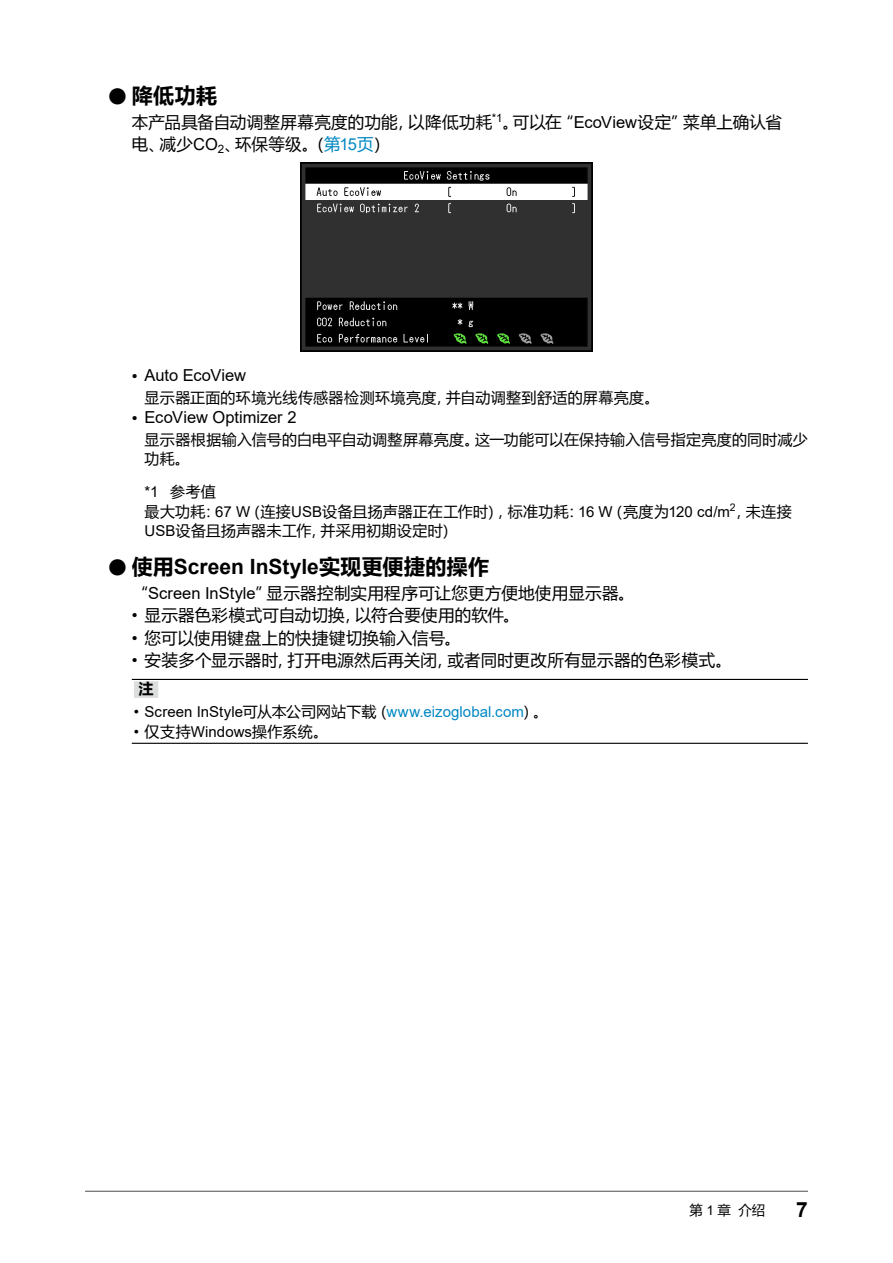
<style>
.page{position:relative;width:893px;height:1263px;background:#fff}
.page>*{position:absolute;margin:0;border:0;box-sizing:border-box;transform-origin:0 0}
.t1{font:700 21px "Arial";color:#000}
.t2{font:700 21px "Microsoft Ya Hei";color:#000}
.t3{font:16.5px/22.5px "Microsoft Ya Hei";letter-spacing:.015em;color:#000}
.t4{font:16.5px "Arial";letter-spacing:-.005em;color:#000}
.t5{font:15px/19.5px "Microsoft Ya Hei";letter-spacing:.02em;color:#000}
.t6{font:15px "Arial";letter-spacing:.005em;color:#0087c3}
.t7{font:15px "Arial";color:#000}
.t8{font:700 15px "Microsoft Ya Hei";color:#000}
.t9{font:13.5px "Microsoft Ya Hei";color:#000}
.s1{font-family:"Arial";font-size:37.8px}
.s2{font-family:"Arial"}
.s3{color:#0087c3}
.s4{font-family:"Arial";color:#0087c3}
.s5{font-size:37.8px}
.s6{font-family:"Microsoft Ya Hei"}
.s7{color:#000}
.s8{font-family:"Microsoft Ya Hei";color:#000}
</style>
<div class="page">
<img style="left:301px;top:163px;width:291px;height:189px">
<hr style="left:132px;top:679px;width:676px;height:1px;background:#000">
<hr style="left:132px;top:743px;width:676px;height:1px;background:#000">
<div style="left:134px;top:681px;width:24px;height:17px;background:#dcdddd"></div>
<hr style="left:85px;top:1191px;width:723px;height:1px;background:#595757">
<p class="t2" style="left:106px;top:81px;width:112px"><span class="s1">●</span>降低功耗</p>
<p class="t3" style="left:132px;top:110px;width:652px">本产品具备自动调整屏幕亮度的功能，以降低功耗<sup>*1</sup>。可以在“<span class="s2">EcoView</span>设定”菜单上确认省电、减少<span class="s2">CO</span><sub>2</sub>、环保等级。（<span class="s3">第</span><span class="s4">15</span><span class="s3">页</span>）</p>
<p class="t4" style="left:132px;top:364px;width:116px">• Auto EcoView</p>
<p class="t5" style="left:145px;top:387px;width:516px">显示器正面的环境光线传感器检测环境亮度，并自动调整到舒适的屏幕亮度。</p>
<p class="t4" style="left:132px;top:406px;width:166px">• EcoView Optimizer 2</p>
<p class="t5" style="left:145px;top:429px;width:665px">显示器根据输入信号的白电平自动调整屏幕亮度。这一功能可以在保持输入信号指定亮度的同时减少功耗。</p>
<p class="t5" style="left:145px;top:482px;width:649px"><span class="s2">*1</span> 参考值<br>最大功耗：<span class="s2">67 W</span>（连接<span class="s2">USB</span>设备且扬声器正在工作时），标准功耗：<span class="s2">16 W</span>（亮度为<span class="s2">120 cd/m</span><sup>2</sup>，未连接<br><span class="s2">USB</span>设备且扬声器未工作，并采用初期设定时）</p>
<p class="t1" style="left:106px;top:552px;width:384px"><span class="s5">●</span><span class="s6">使用</span>Screen InStyle<span class="s6">实现更便捷的操作</span></p>
<p class="t3" style="left:132px;top:581px;width:504px">“<span class="s2">Screen InStyle</span>”显示器控制实用程序可让您更方便地使用显示器。</p>
<p class="t3" style="left:132px;top:604px;width:389px"><span class="s2">•</span> 显示器色彩模式可自动切换，以符合要使用的软件。</p>
<p class="t3" style="left:132px;top:626px;width:331px"><span class="s2">•</span> 您可以使用键盘上的快捷键切换输入信号。</p>
<p class="t3" style="left:132px;top:649px;width:602px"><span class="s2">•</span> 安装多个显示器时，打开电源然后再关闭，或者同时更改所有显示器的色彩模式。</p>
<p class="t8" style="left:139px;top:678px;width:16px">注</p>
<p class="t6" style="left:134px;top:702px;width:416px"><span class="s7">• Screen InStyle</span><span class="s8">可从本公司网站下载（</span>www.eizoglobal.com<span class="s8">）。</span></p>
<p class="t7" style="left:134px;top:721px;width:196px">• <span class="s6">仅支持</span>Windows<span class="s6">操作系统。</span></p>
<p class="t9" style="left:690px;top:1201px;width:77px">第<span class="s2">1</span>章 介绍</p>
<p class="t1" style="left:796px;top:1195px;width:13px">7</p>
</div>
